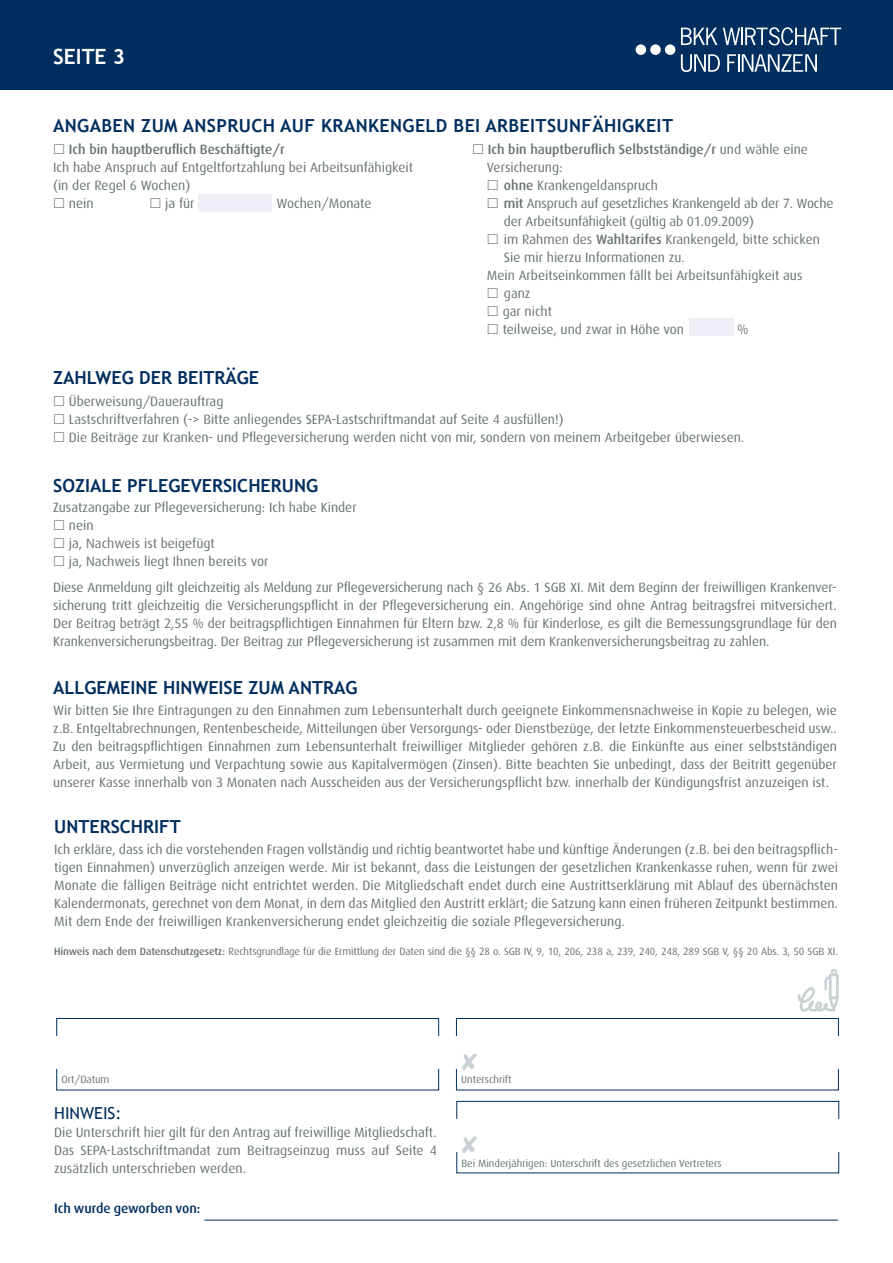
<style>
.page{position:relative;width:893px;height:1263px;background:#fff}
.page>*{position:absolute;margin:0;border:0;box-sizing:border-box;transform-origin:0 0}
.t1{font:700 21px "Trebuchet MS";color:#fff}
.t2{font:700 18px "Trebuchet MS";color:#002e5e}
.t3{font:700 18px "Trebuchet MS";letter-spacing:.02em;color:#002e5e}
.t4{font:16.5px "Trebuchet MS";color:#002e5e}
.t5{font:13.5px/18px "Dax";color:#697374;text-align:justify}
.t6{font:500 13.5px "Dax";color:#697374}
.t7{font:500 13.5px "Dax";color:#002e5e}
.t8{font:10.5px "Dax";letter-spacing:-.01em;color:#697374}
.s1{font-weight:400}
.s2{font-weight:500}
</style>
<div class="page">
<div style="left:198px;top:194px;width:74px;height:17px;background:#eff0f7"></div>
<div style="left:0;top:0;width:893px;height:89px;background:#002e5e"></div>
<svg style="left:681px;top:28px;width:36px;height:17px"></svg>
<svg style="left:723px;top:27px;width:118px;height:18px"></svg>
<svg style="left:681px;top:54px;width:39px;height:18px"></svg>
<svg style="left:727px;top:54px;width:90px;height:18px"></svg>
<div style="left:665px;top:44px;width:10px;height:11px;background:#fff;border-radius:50%"></div>
<div style="left:650px;top:44px;width:11px;height:11px;background:#fff;border-radius:50%"></div>
<div style="left:636px;top:44px;width:10px;height:11px;background:#fff;border-radius:50%"></div>
<div style="left:689px;top:318px;width:44px;height:17px;background:#eff0f7"></div>
<div style="left:56px;top:1018px;width:383px;height:72px;border:1px solid #002e5e"></div>
<div style="left:456px;top:1018px;width:383px;height:72px;border:1px solid #002e5e"></div>
<div style="left:53px;top:1036px;width:790px;height:33px;background:#fff"></div>
<svg style="left:797px;top:969px;width:42px;height:43px"></svg>
<div style="left:456px;top:1101px;width:383px;height:72px;border:1px solid #002e5e"></div>
<div style="left:54px;top:1119px;width:789px;height:33px;background:#fff"></div>
<hr style="left:204px;top:1220px;width:634px;height:1px;background:#002e5e">
<h1 class="t1" style="left:53px;top:44px;width:73px">SEITE 3</h1>
<h2 class="t3" style="left:53px;top:115px;width:621px">ANGABEN ZUM ANSPRUCH AUF KRANKENGELD BEI ARBEITSUNFÄHIGKEIT</h2>
<p class="t6" style="left:69px;top:142px;width:217px">Ich bin hauptberuflich Beschäftigte/r</p>
<p class="t5" style="left:53px;top:158px;width:361px">Ich habe Anspruch auf Entgeltfortzahlung bei Arbeitsunfähigkeit</p>
<p class="t5" style="left:53px;top:176px;width:139px">(in der Regel 6 Wochen)</p>
<p class="t5" style="left:69px;top:194px;width:26px">nein</p>
<p class="t5" style="left:165px;top:194px;width:31px">ja für</p>
<p class="t5" style="left:277px;top:194px;width:96px">Wochen/Monate</p>
<p class="t6" style="left:488px;top:142px;width:322px">Ich bin hauptberuflich Selbstständige/r <span class="s1">und wähle eine</span></p>
<p class="t5" style="left:487px;top:158px;width:77px">Versicherung:</p>
<p class="t5" style="left:504px;top:176px;width:156px"><span class="s2">ohne</span> Krankengeldanspruch</p>
<p class="t5" style="left:504px;top:194px;width:331px"><span class="s2">mit</span> Anspruch auf gesetzliches Krankengeld ab der 7. Woche</p>
<p class="t5" style="left:504px;top:212px;width:252px">der Arbeitsunfähigkeit (gültig ab 01.09.2009)</p>
<p class="t5" style="left:504px;top:230px;width:318px">im Rahmen des <span class="s2">Wahltarifes</span> Krankengeld, bitte schicken</p>
<p class="t5" style="left:504px;top:248px;width:182px">Sie mir hierzu Informationen zu.</p>
<p class="t5" style="left:487px;top:266px;width:317px">Mein Arbeitseinkommen fällt bei Arbeitsunfähigkeit aus</p>
<p class="t5" style="left:504px;top:284px;width:28px">ganz</p>
<p class="t5" style="left:503px;top:302px;width:51px">gar nicht</p>
<p class="t5" style="left:503px;top:320px;width:183px">teilweise, und zwar in Höhe von</p>
<p class="t5" style="left:737px;top:320px;width:13px">%</p>
<h2 class="t2" style="left:53px;top:367px;width:207px">ZAHLWEG DER BEITRÄGE</h2>
<p class="t5" style="left:69px;top:392px;width:677px;text-align:left">Überweisung/Dauerauftrag<br>Lastschriftverfahren (-&gt; Bitte anliegendes SEPA-Lastschriftmandat auf Seite 4 ausfüllen!)<br>Die Beiträge zur Kranken- und Pflegeversicherung werden nicht von mir, sondern von meinem Arbeitgeber überwiesen.</p>
<h2 class="t2" style="left:53px;top:474px;width:267px">SOZIALE PFLEGEVERSICHERUNG</h2>
<p class="t5" style="left:69px;top:499px;width:289px;text-align:left;text-indent:-16px">Zusatzangabe zur Pflegeversicherung: Ich habe Kinder nein<br>ja, Nachweis ist beigefügt<br>ja, Nachweis liegt Ihnen bereits vor</p>
<p class="t5" style="left:53px;top:578px;width:785px">Diese Anmeldung gilt gleichzeitig als Meldung zur Pflegeversicherung nach § 26 Abs. 1 SGB XI. Mit dem Beginn der freiwilligen Krankenver&shy;sicherung tritt gleichzeitig die Versicherungspflicht in der Pflegeversicherung ein. Angehörige sind ohne Antrag beitragsfrei mitversichert.<br>Der Beitrag beträgt 2,55 % der beitragspflichtigen Einnahmen für Eltern bzw. 2,8 % für Kinderlose, es gilt die Bemessungsgrundlage für den Krankenversicherungsbeitrag. Der Beitrag zur Pflegeversicherung ist zusammen mit dem Krankenversicherungsbeitrag zu zahlen.</p>
<h2 class="t2" style="left:53px;top:676px;width:306px">ALLGEMEINE HINWEISE ZUM ANTRAG</h2>
<p class="t5" style="left:53px;top:701px;width:785px">Wir bitten Sie Ihre Eintragungen zu den Einnahmen zum Lebensunterhalt durch geeignete Einkommensnachweise in Kopie zu belegen, wie z.B. Entgeltabrechnungen, Rentenbescheide, Mitteilungen über Versorgungs- oder Dienstbezüge, der letzte Einkommensteuerbescheid usw..<br>Zu den beitragspflichtigen Einnahmen zum Lebensunterhalt freiwilliger Mitglieder gehören z.B. die Einkünfte aus einer selbstständigen Arbeit, aus Vermietung und Verpachtung sowie aus Kapitalvermögen (Zinsen). Bitte beachten Sie unbedingt, dass der Beitritt gegenüber unserer Kasse innerhalb von 3 Monaten nach Ausscheiden aus der Versicherungspflicht bzw. innerhalb der Kündigungsfrist anzuzeigen ist.</p>
<h2 class="t2" style="left:54px;top:815px;width:128px">UNTERSCHRIFT</h2>
<p class="t5" style="left:54px;top:840px;width:785px">Ich erkläre, dass ich die vorstehenden Fragen vollständig und richtig beantwortet habe und künftige Änderungen (z.B. bei den beitragspflich&shy;tigen Einnahmen) unverzüglich anzeigen werde. Mir ist bekannt, dass die Leistungen der gesetzlichen Krankenkasse ruhen, wenn für zwei Monate die fälligen Beiträge nicht entrichtet werden. Die Mitgliedschaft endet durch eine Austrittserklärung mit Ablauf des übernächsten Kalendermonats, gerechnet von dem Monat, in dem das Mitglied den Austritt erklärt; die Satzung kann einen früheren Zeitpunkt bestimmen.<br>Mit dem Ende der freiwilligen Krankenversicherung endet gleichzeitig die soziale Pflegeversicherung.</p>
<p class="t8" style="left:54px;top:945px;width:785px"><span class="s2">Hinweis nach dem Datenschutzgesetz:</span> Rechtsgrundlage für die Ermittlung der Daten sind die §§ 28 o. SGB IV, 9, 10, 206, 238 a, 239, 240, 248, 289 SGB V, §§ 20 Abs. 3, 50 SGB XI.</p>
<p class="t8" style="left:61px;top:1073px;width:50px">Ort/Datum</p>
<p class="t8" style="left:461px;top:1073px;width:52px">Unterschrift</p>
<p class="t4" style="left:54px;top:1104px;width:69px">HINWEIS:</p>
<p class="t5" style="left:54px;top:1124px;width:384px">Die Unterschrift hier gilt für den Antrag auf freiwillige Mitgliedschaft.<br>Das SEPA-Lastschriftmandat zum Beitragseinzug muss auf Seite 4 zusätzlich unterschrieben werden.</p>
<p class="t7" style="left:54px;top:1201px;width:148px">Ich wurde geworben von:</p>
<p class="t8" style="left:461px;top:1158px;width:262px">Bei Minderjährigen: Unterschrift des gesetzlichen Vertreters</p>
</div>
